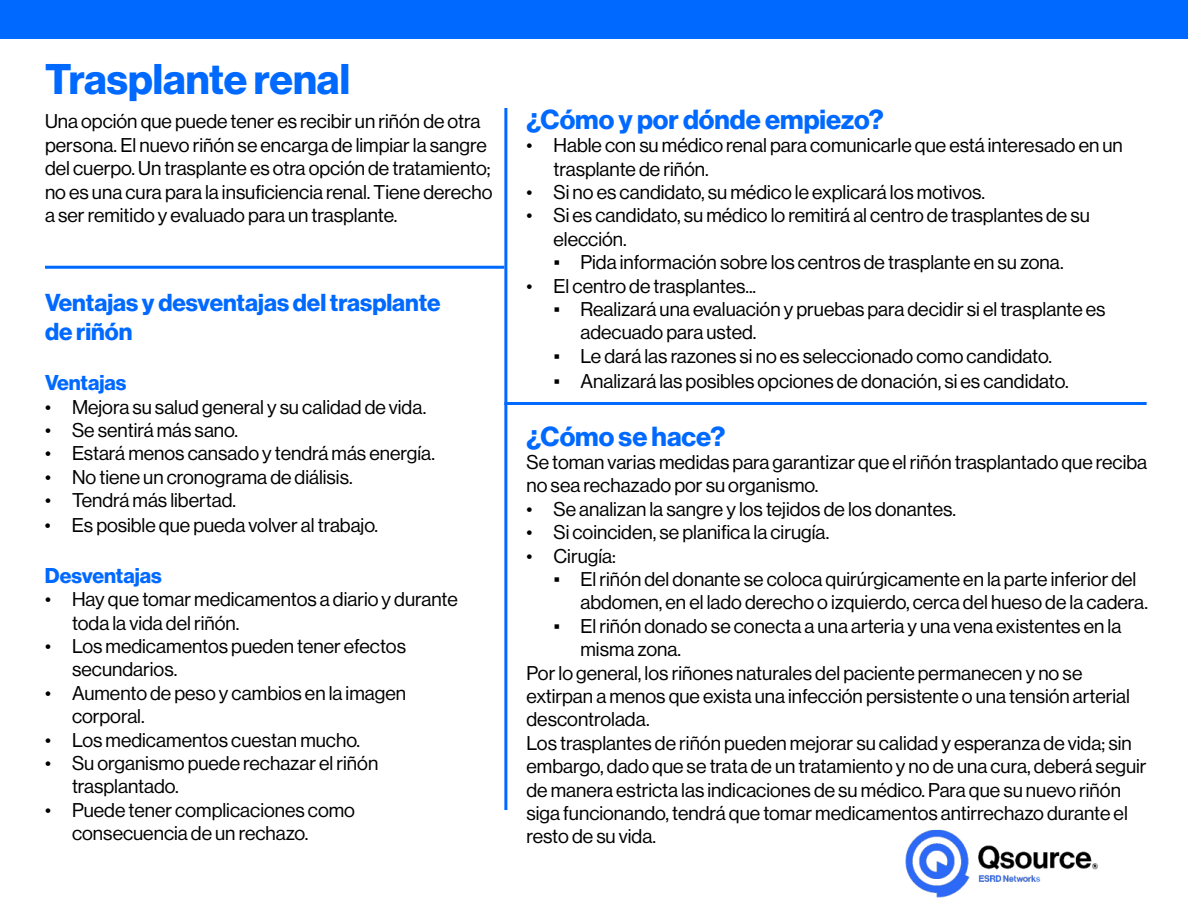
<style>
.page{position:relative;width:1188px;height:918px;background:#fff}
.page>*{position:absolute;margin:0;border:0;box-sizing:border-box;transform-origin:0 0}
.t1{font:42px "N Haas Grotesk DS Pro 75 Bd";color:#0069ff}
.t2{font:27px "N Haas Grotesk DS Pro 75 Bd";color:#0069ff}
.t3{font:24px/28.8px "N Haas Grotesk DS Pro 75 Bd";color:#0069ff}
.t4{font:21px "N Haas Grotesk DS Pro 75 Bd";color:#0069ff}
.t5{font:19.5px/23.4px "N Haas Grotesk DS Pro 55 Rg";color:#000}
.s1{font-family:"Arial"}
</style>
<div class="page">
<div style="left:0;top:0;width:1188px;height:39px;background:#0069ff"></div>
<hr style="left:504px;top:108px;width:3px;height:702px;background:#0069ff">
<hr style="left:45px;top:266px;width:459px;height:3px;background:#0069ff">
<hr style="left:504px;top:402px;width:643px;height:3px;background:#0069ff">
<img style="left:905px;top:829px;width:193px;height:69px">
<h1 class="t1" style="left:45px;top:55px;width:306px">Trasplante renal</h1>
<p class="t5" style="left:45px;top:110px;width:449px">Una opción que puede tener es recibir un riñón de otra persona. El nuevo riñón se encarga de limpiar la sangre del cuerpo. Un trasplante es otra opción de tratamiento; no es una cura para la insuficiencia renal. Tiene derecho a ser remitido y evaluado para un trasplante.</p>
<p class="t3" style="left:45px;top:288px;width:397px">Ventajas y desventajas del trasplante de riñón</p>
<p class="t4" style="left:45px;top:370px;width:83px">Ventajas</p>
<p class="t5" style="left:45px;top:395px;width:383px">• Mejora su salud general y su calidad de vida.</p>
<p class="t5" style="left:45px;top:419px;width:195px">• Se sentirá más sano.</p>
<p class="t5" style="left:45px;top:442px;width:391px">• Estará menos cansado y tendrá más energía.</p>
<p class="t5" style="left:45px;top:465px;width:309px">• No tiene un cronograma de diálisis.</p>
<p class="t5" style="left:45px;top:489px;width:193px">• Tendrá más libertad.</p>
<p class="t5" style="left:45px;top:514px;width:335px">• Es posible que pueda volver al trabajo.</p>
<p class="t4" style="left:45px;top:563px;width:118px">Desventajas</p>
<p class="t5" style="left:72px;top:588px;width:387px;text-indent:-27px">• Hay que tomar medicamentos a diario y durante toda la vida del riñón.</p>
<p class="t5" style="left:72px;top:635px;width:335px;text-indent:-27px">• Los medicamentos pueden tener efectos secundarios.</p>
<p class="t5" style="left:72px;top:681px;width:336px;text-indent:-27px">• Aumento de peso y cambios en la imagen corporal.</p>
<p class="t5" style="left:45px;top:728px;width:317px">• Los medicamentos cuestan mucho.</p>
<p class="t5" style="left:72px;top:752px;width:308px;text-indent:-27px">• Su organismo puede rechazar el riñón trasplantado.</p>
<p class="t5" style="left:72px;top:798px;width:285px;text-indent:-27px">• Puede tener complicaciones como consecuencia de un rechazo.</p>
<h2 class="t2" style="left:526px;top:104px;width:359px">¿Cómo y por dónde empiezo?</h2>
<p class="t5" style="left:554px;top:134px;width:571px;text-indent:-27px">• Hable con su médico renal para comunicarle que está interesado en un trasplante de riñón.</p>
<p class="t5" style="left:526px;top:181px;width:460px">• Si no es candidato, su médico le explicará los motivos.</p>
<p class="t5" style="left:554px;top:204px;width:538px;text-indent:-27px">• Si es candidato, su médico lo remitirá al centro de trasplantes de su elección.</p>
<p class="t5" style="left:554px;top:251px;width:512px"><span class="s1">▪</span> Pida información sobre los centros de trasplante en su zona.</p>
<p class="t5" style="left:526px;top:274px;width:231px">• El centro de trasplantes...</p>
<p class="t5" style="left:581px;top:298px;width:527px;text-indent:-27px"><span class="s1">▪</span> Realizará una evaluación y pruebas para decidir si el trasplante es adecuado para usted.</p>
<p class="t5" style="left:554px;top:344px;width:500px"><span class="s1">▪</span> Le dará las razones si no es seleccionado como candidato.</p>
<p class="t5" style="left:554px;top:370px;width:517px"><span class="s1">▪</span> Analizará las posibles opciones de donación, si es candidato.</p>
<h2 class="t2" style="left:526px;top:420px;width:200px">¿Cómo se hace?</h2>
<p class="t5" style="left:526px;top:451px;width:622px">Se toman varias medidas para garantizar que el riñón trasplantado que reciba no sea rechazado por su organismo.</p>
<p class="t5" style="left:526px;top:497px;width:431px">• Se analizan la sangre y los tejidos de los donantes.</p>
<p class="t5" style="left:526px;top:521px;width:304px">• Si coinciden, se planifica la cirugía.</p>
<p class="t5" style="left:526px;top:544px;width:91px">• Cirugía:</p>
<p class="t5" style="left:581px;top:568px;width:569px;text-indent:-27px"><span class="s1">▪</span> El riñón del donante se coloca quirúrgicamente en la parte inferior del abdomen, en el lado derecho o izquierdo, cerca del hueso de la cadera.</p>
<p class="t5" style="left:554px;top:614px;width:569px"><span class="s1">▪</span> El riñón donado se conecta a una arteria y una vena existentes en la</p>
<p class="t5" style="left:581px;top:638px;width:102px">misma zona.</p>
<p class="t5" style="left:527px;top:661px;width:557px">Por lo general, los riñones naturales del paciente permanecen y no se</p>
<p class="t5" style="left:527px;top:685px;width:605px">extirpan a menos que exista una infección persistente o una tensión arterial</p>
<p class="t5" style="left:527px;top:708px;width:125px">descontrolada.</p>
<p class="t5" style="left:527px;top:731px;width:607px">Los trasplantes de riñón pueden mejorar su calidad y esperanza de vida; sin</p>
<p class="t5" style="left:527px;top:755px;width:622px">embargo, dado que se trata de un tratamiento y no de una cura, deberá seguir</p>
<p class="t5" style="left:527px;top:778px;width:596px">de manera estricta las indicaciones de su médico. Para que su nuevo riñón</p>
<p class="t5" style="left:527px;top:802px;width:603px">siga funcionando, tendrá que tomar medicamentos antirrechazo durante el</p>
<p class="t5" style="left:527px;top:825px;width:131px">resto de su vida.</p>
</div>
